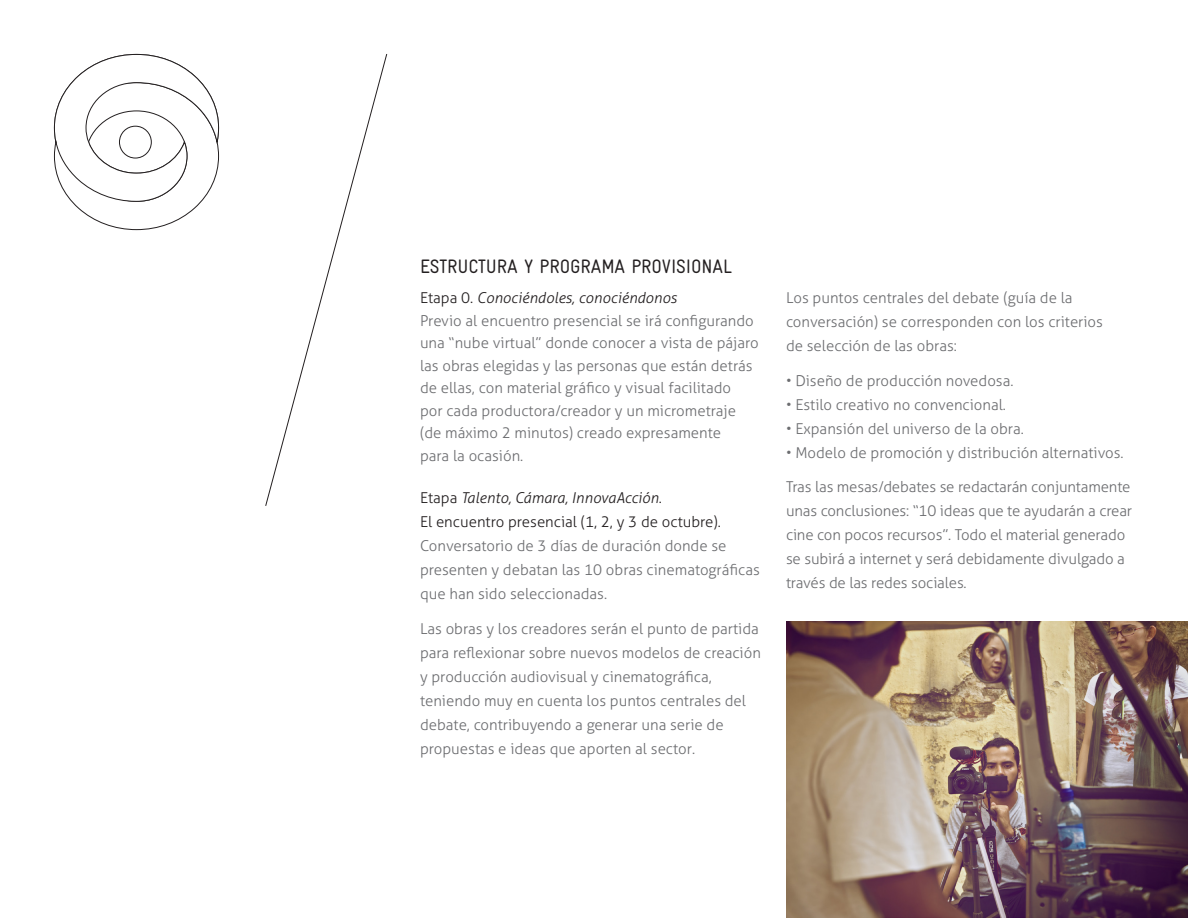
<style>
.page{position:relative;width:1188px;height:918px;background:#fff}
.page>*{position:absolute;margin:0;border:0;box-sizing:border-box;transform-origin:0 0}
.t1{font:19.5px "Gravur Condensed";letter-spacing:-.005em;color:#231f20}
.t2{font:300 15px/24px "Aller";color:#6c6d70}
.t3{font:300 15px/24px "Aller";color:#231f20}
.t4{font:italic 300 15px "Aller";color:#231f20}
.s1{font-style:normal}
.s2{font-style:italic}
</style>
<div class="page">
<svg style="left:265px;top:54px;width:123px;height:452px"></svg>
<img style="left:786px;top:621px;width:402px;height:297px">
<svg style="left:54px;top:54px;width:165px;height:177px"></svg>
<div style="left:119px;top:126px;width:32px;height:32px;background:#fff;border-radius:50%"></div>
<div style="left:119px;top:126px;width:33px;height:32px;border:1px solid #231f20;border-radius:50%"></div>
<p class="t1" style="left:420px;top:255px;width:314px">ESTRUCTURA Y PROGRAMA PROVISIONAL</p>
<p class="t4" style="left:420px;top:289px;width:258px"><span class="s1">Etapa 0.</span> Conociéndoles, conociéndonos</p>
<p class="t2" style="left:420px;top:309px;width:340px;line-height:22.5px">Previo al encuentro presencial se irá configurando una “nube virtual” donde conocer a vista de pájaro las obras elegidas y las personas que están detrás de ellas, con material gráfico y visual facilitado<br>por cada productora/creador y un micrometraje (de máximo 2 minutos) creado expresamente<br>para la ocasión.</p>
<p class="t3" style="left:420px;top:486px;width:302px">Etapa <span class="s2">Talento, Cámara, InnovaAcción</span>.<br>El encuentro presencial (1, 2, y 3 de octubre).</p>
<p class="t2" style="left:420px;top:534px;width:341px">Conversatorio de 3 días de duración donde se presenten y debatan las 10 obras cinematográficas que han sido seleccionadas.</p>
<p class="t2" style="left:420px;top:617px;width:342px">Las obras y los creadores serán el punto de partida para reflexionar sobre nuevos modelos de creación y producción audiovisual y cinematográfica, teniendo muy en cuenta los puntos centrales del debate, contribuyendo a generar una serie de propuestas e ideas que aporten al sector.</p>
<p class="t2" style="left:786px;top:286px;width:319px">Los puntos centrales del debate (guía de la conversación) se corresponden con los criterios de selección de las obras:</p>
<p class="t2" style="left:786px;top:368px;width:229px">• Diseño de producción novedosa.</p>
<p class="t2" style="left:786px;top:392px;width:222px">• Estilo creativo no convencional.</p>
<p class="t2" style="left:786px;top:416px;width:239px">• Expansión del universo de la obra.</p>
<p class="t2" style="left:786px;top:440px;width:339px">• Modelo de promoción y distribución alternativos.</p>
<p class="t2" style="left:786px;top:475px;width:348px">Tras las mesas/debates se redactarán conjuntamente unas conclusiones: “10 ideas que te ayudarán a crear cine con pocos recursos”. Todo el material generado se subirá a internet y será debidamente divulgado a través de las redes sociales.</p>
</div>
